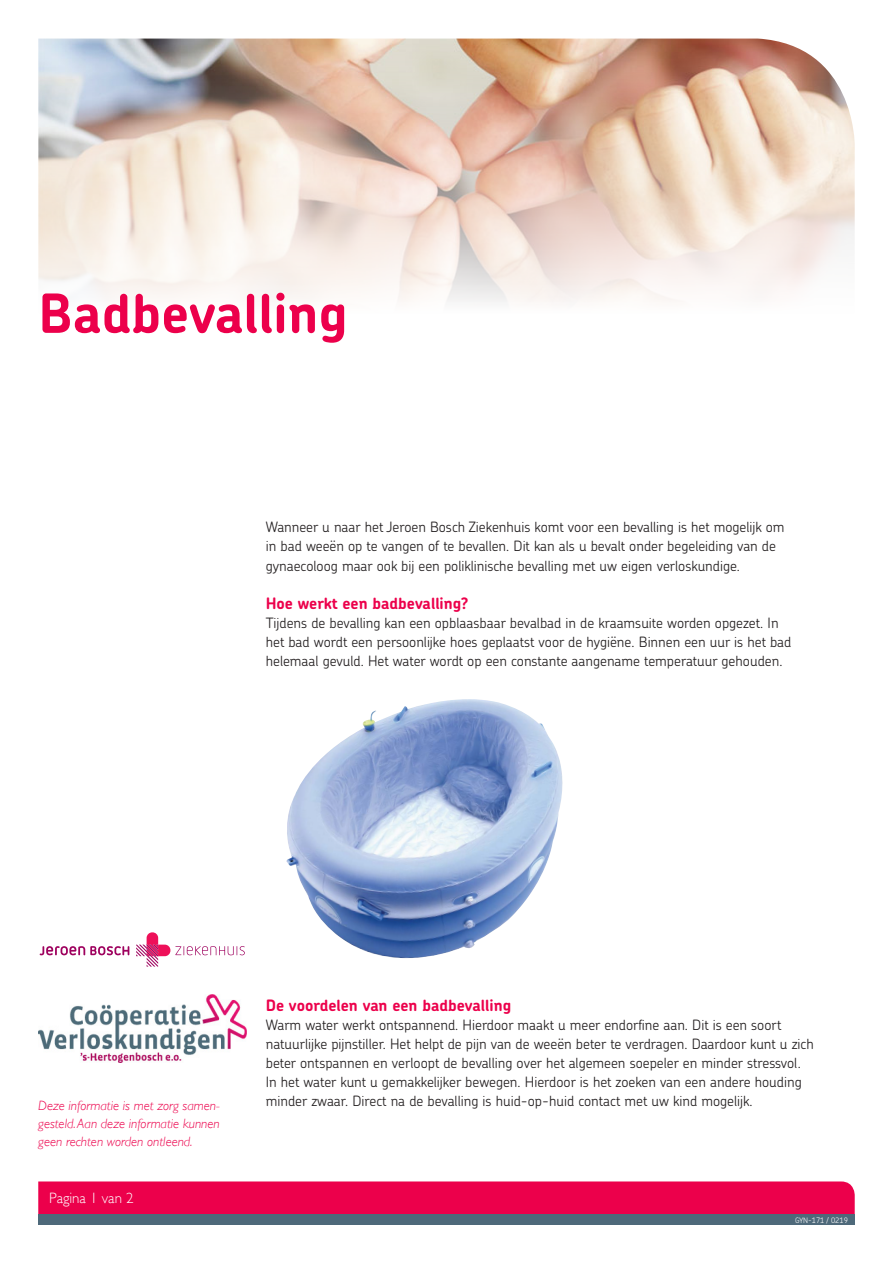
<style>
.page{position:relative;width:893px;height:1263px;background:#fff}
.page>*{position:absolute;margin:0;border:0;box-sizing:border-box;transform-origin:0 0}
.t1{font:700 54px "Chevin";color:#ec004b}
.Kopje{font:700 15.75px "Chevin";color:#ec004b}
.t2{font:300 15px "Gill Sans";color:#fff}
.Brood{font:300 14.25px/19.2px "Chevin";color:#231f20}
.t3{font:italic 300 13.5px/18px "Gill Sans";color:#ec004b;text-align:justify}
.t4{font:300 7.5px "Chevin";color:#fff}
</style>
<div class="page">
<div style="left:38px;top:1181px;width:817px;height:33px;background:#ec004b"></div>
<div style="left:38px;top:1214px;width:817px;height:11px;background:#4e697a"></div>
<img style="left:38px;top:995px;width:209px;height:67px">
<svg style="left:136px;top:932px;width:109px;height:34px"></svg>
<svg style="left:40px;top:946px;width:89px;height:9px"></svg>
<img style="left:38px;top:39px;width:817px;height:263px">
<img style="left:286px;top:699px;width:277px;height:260px">
<p class="t1" style="left:38px;top:278px;width:311px">Badbevalling</p>
<p class="Brood" style="left:266px;top:517px;width:520px">Wanneer u naar het Jeroen Bosch Ziekenhuis komt voor een bevalling is het mogelijk om in bad weeën op te vangen of te bevallen. Dit kan als u bevalt onder begeleiding van de gynaecoloog maar ook bij een poliklinische bevalling met uw eigen verloskundige.</p>
<p class="Kopje" style="left:266px;top:593px;width:204px">Hoe werkt een badbevalling?</p>
<p class="Brood" style="left:266px;top:613px;width:527px">Tijdens de bevalling kan een opblaasbaar bevalbad in de kraamsuite worden opgezet. In het bad wordt een persoonlijke hoes geplaatst voor de hygiëne. Binnen een uur is het bad helemaal gevuld. Het water wordt op een constante aangename temperatuur gehouden.</p>
<p class="t3" style="left:38px;top:1096px;width:183px">Deze informatie is met zorg samen&shy;gesteld. Aan deze informatie kunnen geen rechten worden ontleend.</p>
<p class="t2" style="left:49px;top:1186px;width:86px">Pagina 1 van 2</p>
<p class="Kopje" style="left:266px;top:995px;width:247px">De voordelen van een badbevalling</p>
<p class="Brood" style="left:266px;top:1015px;width:550px">Warm water werkt ontspannend. Hierdoor maakt u meer endorfine aan. Dit is een soort natuurlijke pijnstiller. Het helpt de pijn van de weeën beter te verdragen. Daardoor kunt u zich beter ontspannen en verloopt de bevalling over het algemeen soepeler en minder stressvol.<br>In het water kunt u gemakkelijker bewegen. Hierdoor is het zoeken van een andere houding minder zwaar. Direct na de bevalling is huid-op-huid contact met uw kind mogelijk.</p>
<p class="t4" style="left:795px;top:1215px;width:54px">GYN-171 / 0219</p>
</div>
